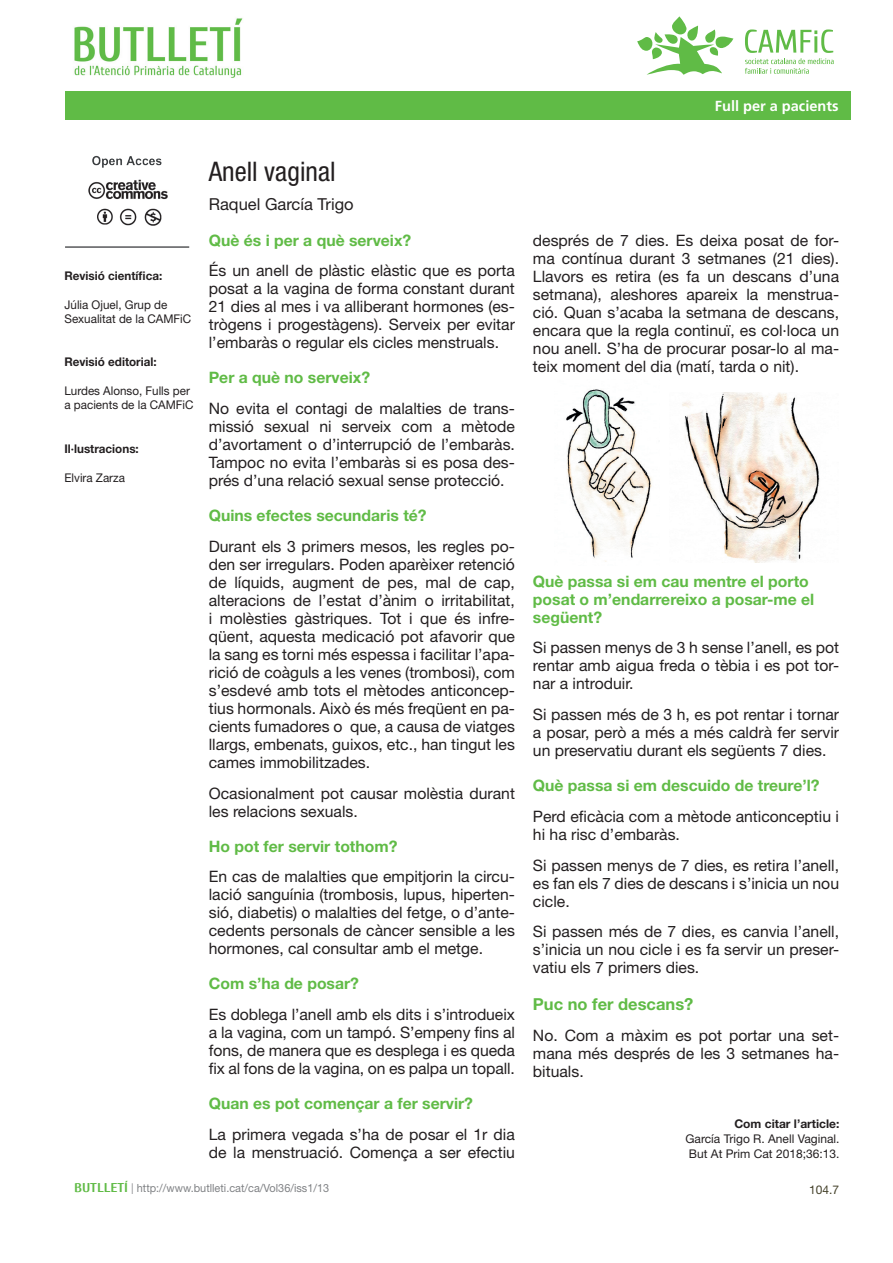
<style>
.page{position:relative;width:893px;height:1263px;background:#fff}
.page>*{position:absolute;margin:0;border:0;box-sizing:border-box;transform-origin:0 0}
.Titular{font:condensed 27px "Helvetica Neue LT Std";color:#231f20}
.t1{font:16.5px "Helvetica Neue LT Std";color:#231f20}
.Titulo{font:700 16.5px "Helvetica Neue LT Std";color:#60bb46}
.Galerada{font:15.75px/18px "Helvetica Neue LT Std";color:#231f20;text-align:justify}
.Titulo-2{font:700 15.75px/18px "Helvetica Neue LT Std";color:#60bb46}
.t2{font:700 14.55px "Frutiger LT Std";color:#fff}
.Galerada-2{font:12px/14.4px "Helvetica Neue LT Std";color:#231f20}
.t3{font:700 12px "Helvetica Neue LT Std";color:#231f20}
.t4{font:12px "Helvetica Neue LT Std";color:#44412a}
.t5{font:11.25px "Helvetica Neue LT Std";color:#808285}
.s1{font-weight:700}
.s2{font-family:"Cuprum";font-weight:700;font-size:12.75px;color:#60bb46}
.s3{font-weight:100;font-size:15px}
</style>
<div class="page">
<svg style="left:637px;top:16px;width:96px;height:59px"></svg>
<svg style="left:745px;top:29px;width:89px;height:45px"></svg>
<div style="left:65px;top:91px;width:786px;height:28px;background:#60bb46"></div>
<img style="left:74px;top:18px;width:169px;height:60px">
<img style="left:88px;top:179px;width:80px;height:47px">
<hr style="left:65px;top:246px;width:124px;height:2px;background:#57585a">
<img style="left:92px;top:155px;width:70px;height:13px">
<img style="left:566px;top:389px;width:86px;height:173px">
<img style="left:682px;top:392px;width:138px;height:170px">
<p class="t2" style="left:715px;top:97px;width:125px">Full per a pacients</p>
<p class="t3" style="left:64px;top:268px;width:99px">Revisió científica:</p>
<p class="Galerada-2" style="left:64px;top:297px;width:128px">Júlia Ojuel, Grup de<br>Sexualitat de la CAMFiC</p>
<p class="t3" style="left:64px;top:355px;width:94px">Revisió editorial:</p>
<p class="Galerada-2" style="left:64px;top:383px;width:131px">Lurdes Alonso, Fulls per a pacients de la CAMFiC</p>
<p class="t3" style="left:64px;top:441px;width:76px">Il·lustracions:</p>
<p class="Galerada-2" style="left:64px;top:470px;width:62px">Elvira Zarza</p>
<p class="Titular" style="left:209px;top:156px;width:128px">Anell vaginal</p>
<p class="t1" style="left:209px;top:194px;width:146px">Raquel García Trigo</p>
<p class="Titulo-2" style="left:209px;top:231px;width:204px">Què és i per a què serveix?</p>
<p class="Galerada" style="left:209px;top:261px;width:308px">És un anell de plàstic elàstic que es porta posat a la vagina de forma constant durant 21 dies al mes i va alliberant hormones (es&shy;trògens i progestàgens). Serveix per evitar l’embaràs o regular els cicles menstruals.</p>
<p class="Titulo-2" style="left:209px;top:368px;width:163px">Per a què no serveix?</p>
<p class="Galerada" style="left:209px;top:399px;width:308px">No evita el contagi de malalties de trans&shy;missió sexual ni serveix com a mètode d’avortament o d’interrupció de l’embaràs.<br>Tampoc no evita l’embaràs si es posa des&shy;prés d’una relació sexual sense protecció.</p>
<p class="Titulo-2" style="left:209px;top:506px;width:219px">Quins efectes secundaris té?</p>
<p class="Galerada" style="left:209px;top:537px;width:308px">Durant els 3 primers mesos, les regles po&shy;den ser irregulars. Poden aparèixer retenció de líquids, augment de pes, mal de cap, alteracions de l’estat d’ànim o irritabilitat, i molèsties gàstriques. Tot i que és infre&shy;qüent, aquesta medicació pot afavorir que la sang es torni més espessa i facilitar l’apa&shy;rició de coàguls a les venes (trombosi), com s’esdevé amb tots el mètodes anticoncep&shy;tius hormonals. Això és més freqüent en pa&shy;cients fumadores o que, a causa de viatges llargs, embenats, guixos, etc., han tingut les cames immobilitzades.</p>
<p class="Galerada" style="left:209px;top:784px;width:308px">Ocasionalment pot causar molèstia durant les relacions sexuals.</p>
<p class="Titulo-2" style="left:209px;top:837px;width:190px">Ho pot fer servir tothom?</p>
<p class="Galerada" style="left:209px;top:868px;width:308px">En cas de malalties que empitjorin la circu&shy;lació sanguínia (trombosis, lupus, hiperten&shy;sió, diabetis) o malalties del fetge, o d’ante&shy;cedents personals de càncer sensible a les hormones, cal consultar amb el metge.</p>
<p class="Titulo-2" style="left:209px;top:974px;width:152px">Com s’ha de posar?</p>
<p class="Galerada" style="left:209px;top:1005px;width:308px">Es doblega l’anell amb els dits i s’introdueix a la vagina, com un tampó. S’empeny fins al fons, de manera que es desplega i es queda fix al fons de la vagina, on es palpa un topall.</p>
<p class="Titulo-2" style="left:209px;top:1094px;width:266px">Quan es pot començar a fer servir?</p>
<p class="Galerada" style="left:209px;top:1125px;width:308px">La primera vegada s’ha de posar el 1r dia de la menstruació. Comença a ser efectiu</p>
<p class="Galerada" style="left:533px;top:231px;width:308px">després de 7 dies. Es deixa posat de for&shy;ma contínua durant 3 setmanes (21 dies).<br>Llavors es retira (es fa un descans d’una setmana), aleshores apareix la menstrua&shy;ció. Quan s’acaba la setmana de descans, encara que la regla continuï, es col·loca un nou anell. S’ha de procurar posar-lo al ma&shy;teix moment del dia (matí, tarda o nit).</p>
<p class="Titulo-2" style="left:533px;top:572px;width:283px">Què passa si em cau mentre el porto posat o m’endarrereixo a posar-me el següent?</p>
<p class="Galerada" style="left:533px;top:638px;width:308px">Si passen menys de 3 h sense l’anell, es pot rentar amb aigua freda o tèbia i es pot tor&shy;nar a introduir.</p>
<p class="Galerada" style="left:533px;top:705px;width:308px">Si passen més de 3 h, es pot rentar i tornar a posar, però a més a més caldrà fer servir un preservatiu durant els següents 7 dies.</p>
<p class="Titulo-2" style="left:533px;top:776px;width:288px">Què passa si em descuido de treure’l?</p>
<p class="Galerada" style="left:533px;top:807px;width:308px">Perd eficàcia com a mètode anticonceptiu i hi ha risc d’embaràs.</p>
<p class="Galerada" style="left:533px;top:856px;width:308px">Si passen menys de 7 dies, es retira l’anell, es fan els 7 dies de descans i s’inicia un nou cicle.</p>
<p class="Galerada" style="left:533px;top:923px;width:308px">Si passen més de 7 dies, es canvia l’anell, s’inicia un nou cicle i es fa servir un preser&shy;vatiu els 7 primers dies.</p>
<p class="Titulo" style="left:533px;top:994px;width:162px">Puc no fer descans?</p>
<p class="Galerada" style="left:533px;top:1026px;width:308px">No. Com a màxim es pot portar una set&shy;mana més després de les 3 setmanes ha&shy;bituals.</p>
<p class="Galerada-2" style="left:685px;top:1116px;width:156px;line-height:15px;text-align:justify;text-indent:49px"><span class="s1">Com citar l’article:<br></span>García Trigo R. Anell Vaginal.<br>But At Prim Cat 2018;36:13.</p>
<p class="t5" style="left:74px;top:1181px;width:257px"><span class="s2">BUTLLETÍ</span> <span class="s3">I</span> http://www.butlleti.cat/ca/Vol36/iss1/13</p>
<p class="t4" style="left:809px;top:1182px;width:32px">104.7</p>
</div>
